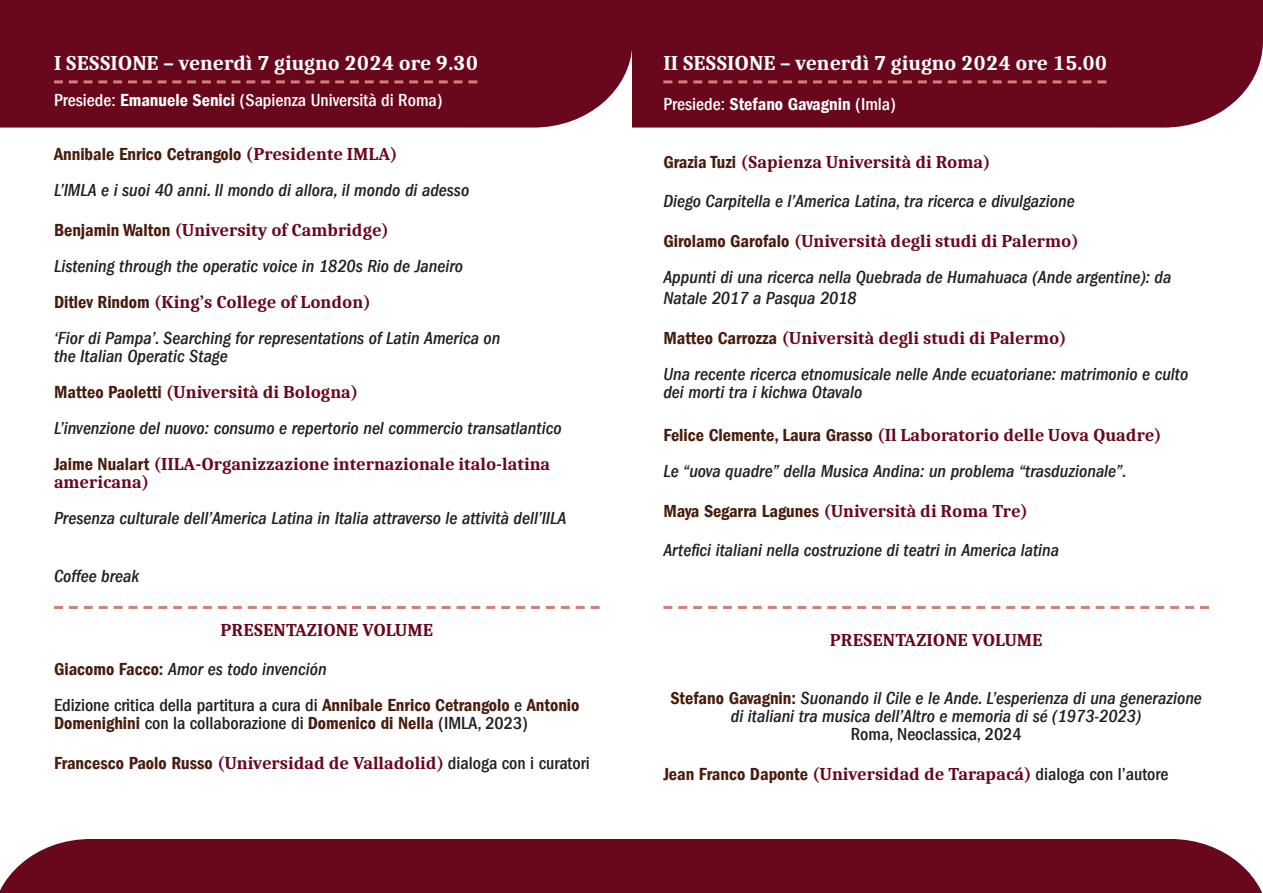
<style>
.page{position:relative;width:1263px;height:893px;background:#fff}
.page>*{position:absolute;margin:0;border:0;box-sizing:border-box;transform-origin:0 0}
.t1{font:700 21px "Caladea";color:#fff}
.t2{font:italic 500 condensed 18px/18px "Franklin Gothic LT Com";color:#231f20}
.t3{font:700 18px/18px "Caladea";color:#69071d}
.t4{font:500 condensed 18px/18px "Franklin Gothic LT Com";color:#231f20}
.t5{font:500 condensed 18px "Franklin Gothic LT Com";color:#fff}
.t6{font:18px "Franklin Gothic LT Com Dm Cn";color:#481d0e}
.s1{font-family:"Franklin Gothic LT Com Dm Cn";font-weight:400;font-stretch:normal}
.s2{font-family:"Caladea";font-weight:700;color:#69071d}
.s3{font-family:"Franklin Gothic LT Com Dm Cn";font-weight:400;color:#481d0e}
.s4{font-family:"Franklin Gothic LT Com Dm Cn";font-weight:400;font-style:normal;font-stretch:normal;color:#481d0e}
.s5{font-family:"Franklin Gothic LT Com Dm Cn";font-weight:400;font-stretch:normal;color:#481d0e}
.s6{font-family:"Franklin Gothic LT Com";font-weight:500;font-stretch:condensed;color:#231f20}
</style>
<div class="page">
<div style="left:632px;top:0;width:631px;height:128px;background:#69071d"></div>
<div style="left:0;top:0;width:632px;height:128px;background:#69071d"></div>
<div style="left:0;top:839px;width:1263px;height:54px;background:#69071d"></div>
<svg style="left:54px;top:80px;width:423px;height:3px"></svg>
<svg style="left:663px;top:80px;width:443px;height:3px"></svg>
<svg style="left:54px;top:606px;width:546px;height:3px"></svg>
<svg style="left:663px;top:606px;width:546px;height:3px"></svg>
<p class="t1" style="left:54px;top:50px;width:426px">I SESSIONE – venerdì 7 giugno 2024 ore 9.30</p>
<p class="t5" style="left:54px;top:90px;width:390px">Presiede: <span class="s1">Emanuele Senici</span> (Sapienza Università di Roma)</p>
<p class="t6" style="left:54px;top:144px;width:345px">Annibale Enrico Cetrangolo <span class="s2">(Presidente IMLA)</span></p>
<p class="t2" style="left:54px;top:182px;width:417px">L’IMLA e i suoi 40 anni. Il mondo di allora, il mondo di adesso</p>
<p class="t3" style="left:54px;top:220px;width:336px"><span class="s3">Benjamin Walton</span> (University of Cambridge)</p>
<p class="t2" style="left:54px;top:257px;width:411px">Listening through the operatic voice in 1820s Rio de Janeiro</p>
<p class="t3" style="left:54px;top:292px;width:318px"><span class="s3">Ditlev Rindom</span> (King’s College of London)</p>
<p class="t2" style="left:54px;top:329px;width:448px">‘Fior di Pampa’. Searching for representations of Latin America on</p>
<p class="t2" style="left:54px;top:347px;width:175px">the Italian Operatic Stage</p>
<p class="t3" style="left:54px;top:382px;width:306px"><span class="s3">Matteo Paoletti</span> (Università di Bologna)</p>
<p class="t2" style="left:54px;top:419px;width:509px">L’invenzione del nuovo: consumo e repertorio nel commercio transatlantico</p>
<p class="t3" style="left:54px;top:454px;width:498px"><span class="s3">Jaime Nualart</span> (IILA-Organizzazione internazionale italo-latina americana)</p>
<p class="t2" style="left:54px;top:509px;width:514px">Presenza culturale dell’America Latina in Italia attraverso le attività dell’IILA</p>
<p class="t2" style="left:54px;top:567px;width:87px">Coffee break</p>
<p class="t3" style="left:220px;top:620px;width:214px">PRESENTAZIONE VOLUME</p>
<p class="t2" style="left:54px;top:660px;width:274px"><span class="s4">Giacomo Facco:</span> Amor es todo invención</p>
<p class="t4" style="left:54px;top:696px;width:527px">Edizione critica della partitura a cura di <span class="s5">Annibale Enrico Cetrangolo</span> e <span class="s5">Antonio<br>Domenighini</span> con la collaborazione di <span class="s5">Domenico di Nella</span> (IMLA, 2023)</p>
<p class="t3" style="left:54px;top:753px;width:537px"><span class="s3">Francesco Paolo Russo</span> (Universidad de Valladolid) <span class="s6">dialoga con i curatori</span></p>
<p class="t1" style="left:663px;top:50px;width:445px">II SESSIONE – venerdì 7 giugno 2024 ore 15.00</p>
<p class="t5" style="left:663px;top:94px;width:234px">Presiede: <span class="s1">Stefano Gavagnin</span> (Imla)</p>
<p class="t3" style="left:663px;top:152px;width:329px"><span class="s3">Grazia Tuzi</span> (Sapienza Università di Roma)</p>
<p class="t2" style="left:663px;top:192px;width:413px">Diego Carpitella e l’America Latina, tra ricerca e divulgazione</p>
<p class="t3" style="left:663px;top:231px;width:417px"><span class="s3">Girolamo Garofalo</span> (Università degli studi di Palermo)</p>
<p class="t2" style="left:663px;top:266px;width:510px;line-height:21.6px">Appunti di una ricerca nella Quebrada de Humahuaca (Ande argentine): da<br>Natale 2017 a Pasqua 2018</p>
<p class="t3" style="left:663px;top:328px;width:405px"><span class="s3">Matteo Carrozza</span> (Università degli studi di Palermo)</p>
<p class="t2" style="left:663px;top:365px;width:526px">Una recente ricerca etnomusicale nelle Ande ecuatoriane: matrimonio e culto dei morti tra i kichwa Otavalo</p>
<p class="t3" style="left:663px;top:426px;width:500px"><span class="s3">Felice Clemente, Laura Grasso</span> (Il Laboratorio delle Uova Quadre)</p>
<p class="t2" style="left:663px;top:462px;width:465px">Le “uova quadre” della Musica Andina: un problema “trasduzionale”.</p>
<p class="t3" style="left:663px;top:501px;width:366px"><span class="s3">Maya Segarra Lagunes</span> (Università di Roma Tre)</p>
<p class="t2" style="left:663px;top:542px;width:397px">Artefici italiani nella costruzione di teatri in America latina</p>
<p class="t3" style="left:830px;top:631px;width:214px">PRESENTAZIONE VOLUME</p>
<p class="t2" style="left:670px;top:689px;width:533px;text-align:center"><span class="s4">Stefano Gavagnin:</span> Suonando il Cile e le Ande. L’esperienza di una generazione di italiani tra musica dell’Altro e memoria di sé (1973-2023)</p>
<p class="t4" style="left:851px;top:725px;width:172px">Roma, Neoclassica, 2024</p>
<p class="t3" style="left:663px;top:764px;width:507px"><span class="s3">Jean Franco Daponte</span> (Universidad de Tarapacá) <span class="s6">dialoga con l’autore</span></p>
</div>
